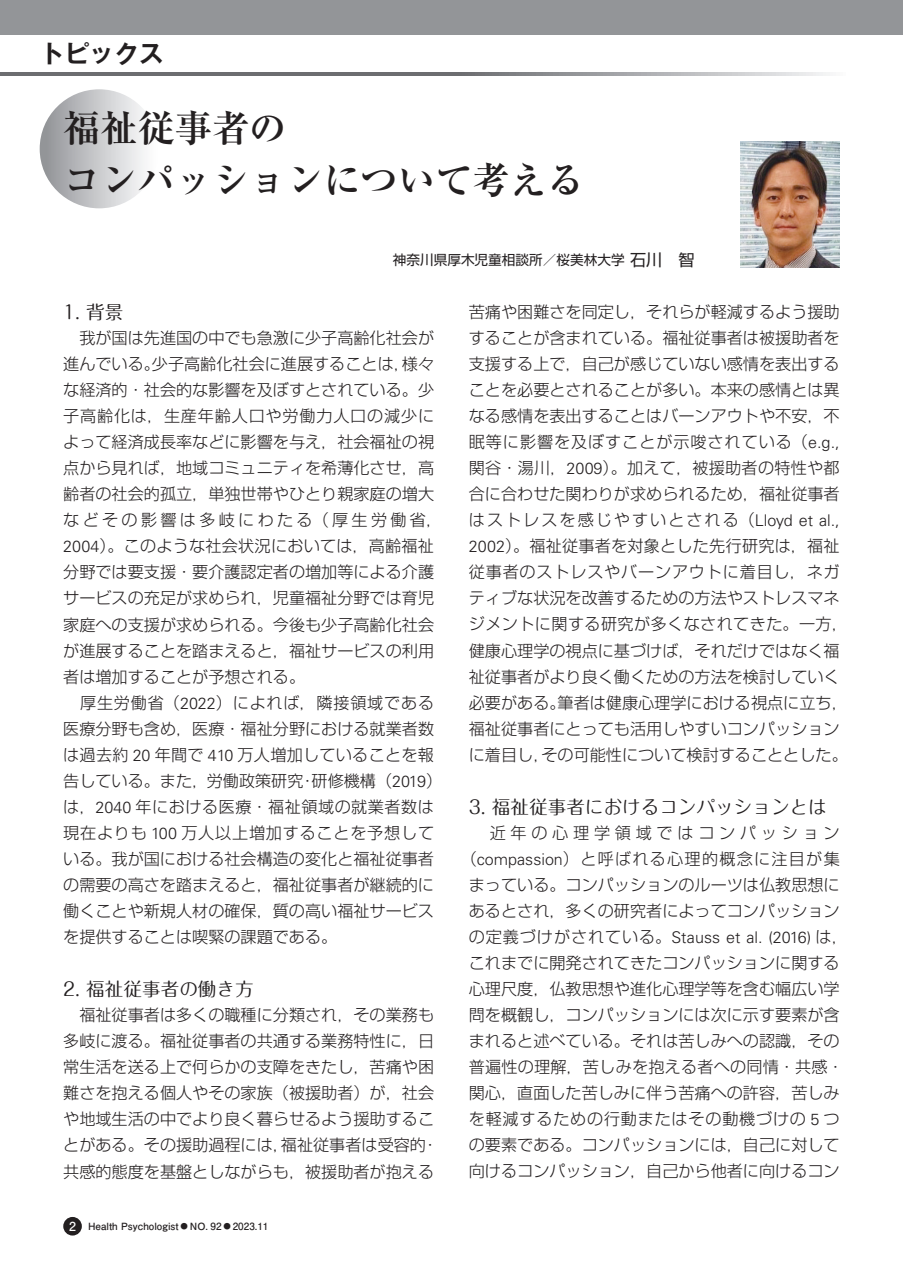
<style>
.page{position:relative;width:903px;height:1275px;background:#fff}
.page>*{position:absolute;margin:0;border:0;box-sizing:border-box;transform-origin:0 0}
.t1{font:700 37.27px/52.1px "Ryumin Pr 6";color:#231f20}
.t2{font:700 24.85px "Gothic MB101 Pro De";color:#231f20}
.t3{font:18.55px "Maru Fo Pro";color:#231f20}
.t4{font:300 16.1px/26.1px "Shin Go Pr 6";color:#231f20}
.t5{font:300 16.1px "Univers LT Std";color:#231f20}
.t6{font:13.65px "Shin Go Pr 6";color:#231f20}
.t7{font:700 9.97px "Futo Go B101 Pr 6 N";color:#231f20}
.s1{font-size:16.1px}
.s2{font-family:"Univers LT Std"}
.s3{font-size:12.42px;color:#fff}
.s4{font-size:7.52px}
.s5{font-family:"Shin Go Pr 6"}
</style>
<div class="page">
<div style="left:63px;top:1217px;width:19px;height:18px;background:#231f20;border-radius:50%"></div>
<div style="left:40px;top:89px;width:119px;height:119px;background:linear-gradient(to right,#909296,#fff);border-radius:60px"></div>
<img style="left:740px;top:142px;width:100px;height:126px">
<div style="left:0;top:0;width:903px;height:35px;background:#939598"></div>
<svg style="left:0;top:73px;width:830px;height:3px;background:#898a8d"></svg>
<h2 class="t2" style="left:40px;top:33px;width:126px">トピックス</h2>
<h1 class="t1" style="left:63px;top:100px;width:522px">福祉従事者の<br>コンパッションについて考える</h1>
<p class="t6" style="left:393px;top:249px;width:303px">神奈川県厚木児童相談所／桜美林大学 <span class="s1">石川　智</span></p>
<p class="t3" style="left:63px;top:297px;width:62px">1. 背景</p>
<p class="t4" style="left:63px;top:323px;width:380px">　我が国は先進国の中でも急激に少子高齢化社会が進んでいる。少子高齢化社会に進展することは，様々な経済的・社会的な影響を及ぼすとされている。少子高齢化は，生産年齢人口や労働力人口の減少によって経済成長率などに影響を与え，社会福祉の視点から見れば，地域コミュニティを希薄化させ，高齢者の社会的孤立，単独世帯やひとり親家庭の増大などその影響は多岐にわたる（厚生労働省，<br><span class="s2">2004</span>）。このような社会状況においては，高齢福祉分野では要支援・要介護認定者の増加等による介護サービスの充足が求められ，児童福祉分野では育児家庭への支援が求められる。今後も少子高齢化社会が進展することを踏まえると，福祉サービスの利用者は増加することが予想される。<br>　厚生労働省（<span class="s2">2022</span>）によれば，隣接領域である医療分野も含め，医療・福祉分野における就業者数は過去約 <span class="s2">20</span> 年間で <span class="s2">410</span> 万人増加していることを報告している。また，労働政策研究・研修機構（<span class="s2">2019</span>）は，<span class="s2">2040</span> 年における医療・福祉領域の就業者数は現在よりも <span class="s2">100</span> 万人以上増加することを予想している。我が国における社会構造の変化と福祉従事者の需要の高さを踏まえると，福祉従事者が継続的に働くことや新規人材の確保，質の高い福祉サービスを提供することは喫緊の課題である。</p>
<p class="t3" style="left:63px;top:974px;width:192px">2. 福祉従事者の働き方</p>
<p class="t4" style="left:63px;top:1001px;width:376px">　福祉従事者は多くの職種に分類され，その業務も多岐に渡る。福祉従事者の共通する業務特性に，日常生活を送る上で何らかの支障をきたし，苦痛や困難さを抱える個人やその家族（被援助者）が，社会や地域生活の中でより良く暮らせるよう援助することがある。その援助過程には，福祉従事者は受容的・共感的態度を基盤としながらも，被援助者が抱える</p>
<p class="t7" style="left:69px;top:1218px;width:201px"><span class="s3">2</span> Health Psychologist <span class="s4">●</span> NO. 92 <span class="s4">●</span> 2023.11</p>
<p class="t4" style="left:469px;top:297px;width:380px">苦痛や困難さを同定し，それらが軽減するよう援助することが含まれている。福祉従事者は被援助者を支援する上で，自己が感じていない感情を表出することを必要とされることが多い。本来の感情とは異なる感情を表出することはバーンアウトや不安，不眠等に影響を及ぼすことが示唆されている（<span class="s2">e.g.,</span>関谷・湯川，<span class="s2">2009</span>）。加えて，被援助者の特性や都合に合わせた関わりが求められるため，福祉従事者はストレスを感じやすいとされる（<span class="s2">Lloyd et al.,<br>2002</span>）。福祉従事者を対象とした先行研究は，福祉従事者のストレスやバーンアウトに着目し，ネガティブな状況を改善するための方法やストレスマネジメントに関する研究が多くなされてきた。一方，健康心理学の視点に基づけば，それだけではなく福祉従事者がより良く働くための方法を検討していく必要がある。筆者は健康心理学における視点に立ち，福祉従事者にとっても活用しやすいコンパッションに着目し，その可能性について検討することとした。</p>
<p class="t3" style="left:469px;top:792px;width:359px">3. 福祉従事者におけるコンパッションとは</p>
<p class="t4" style="left:461px;top:818px;width:380px;text-align:center">　近年の心理学領域ではコンパッション（<span class="s2">compassion</span>）と呼ばれる心理的概念に注目が集まっている。コンパッションのルーツは仏教思想にあるとされ，多くの研究者によってコンパッション</p>
<p class="t5" style="left:469px;top:928px;width:380px"><span class="s5">の定義づけがされている。</span>Stauss et al. (2016) <span class="s5">は，</span></p>
<p class="t4" style="left:469px;top:948px;width:376px">これまでに開発されてきたコンパッションに関する心理尺度，仏教思想や進化心理学等を含む幅広い学問を概観し，コンパッションには次に示す要素が含まれると述べている。それは苦しみへの認識，その普遍性の理解，苦しみを抱える者への同情・共感・関心，直面した苦しみに伴う苦痛への許容，苦しみを軽減するための行動またはその動機づけの <span class="s2">5</span> つの要素である。コンパッションには，自己に対して向けるコンパッション，自己から他者に向けるコン</p>
</div>
